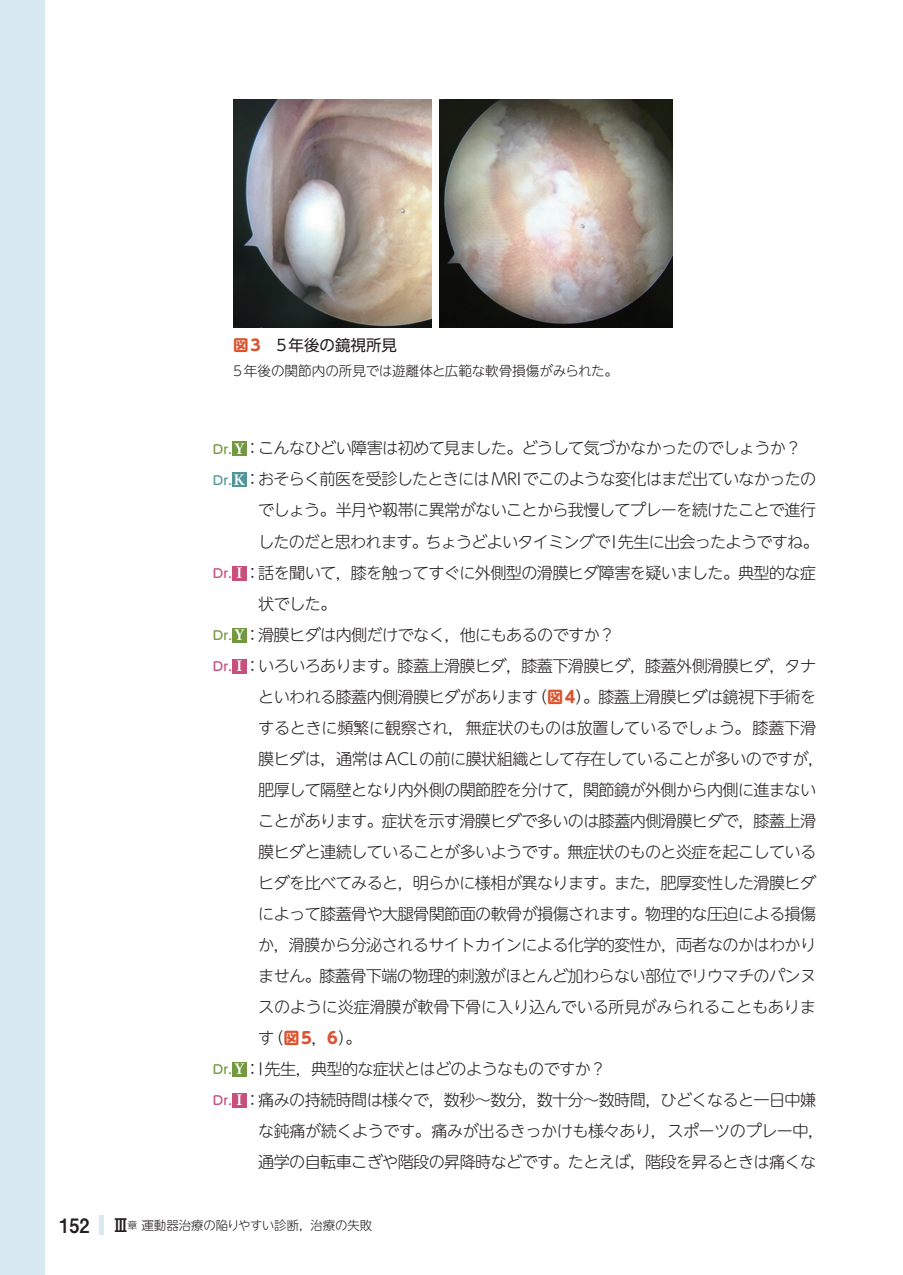
<style>
.page{position:relative;width:903px;height:1275px;background:#fff}
.page>*{position:absolute;margin:0;border:0;box-sizing:border-box;transform-origin:0 0}
.t1{font:300 16.1px "UD Shin M Go Pro";letter-spacing:-.04em;color:#231f20}
.t2{font:300 16.1px "UD Shin M Go Pro";letter-spacing:-.02em;color:#231f20}
.t3{font:300 16.1px "UD Shin M Go Pro";letter-spacing:-.01em;color:#231f20}
.t4{font:15.58px "UD Shin Go Pro";color:#231f20}
.t5{font:300 13.65px "UD Shin M Go Pro";letter-spacing:-.01em;color:#231f20}
.t6{font:300 12.42px "UD Shin M Go Pro";letter-spacing:-.005em;color:#231f20}
.s1{font-family:"UD Shin M Go Pro";font-weight:700;color:#db532f}
.s2{font-weight:500;font-size:12.42px;color:#749840}
.s3{font-family:"UD Reimin Pro";font-weight:800;font-size:13.65px;color:#fff}
.s4{font-weight:500;font-size:12.42px;color:#519798}
.s5{font-weight:500;font-size:12.42px;color:#c74f7c}
.s6{font-weight:700;color:#db532f}
.s7{font-family:"Midashi Go Pro MB31";font-weight:400;font-size:19.78px}
.s8{font-family:"UD Shin Go Pro";font-weight:500;font-size:17.32px}
.s9{font-size:9.97px}
</style>
<div class="page">
<div style="left:0;top:0;width:45px;height:1275px;background:#d8e9f1"></div>
<div style="left:99px;top:1215px;width:5px;height:20px;background:#d8e9f1"></div>
<div style="left:232px;top:441px;width:15px;height:15px;background:#749840"></div>
<div style="left:232px;top:473px;width:15px;height:14px;background:#519798"></div>
<div style="left:232px;top:566px;width:15px;height:14px;background:#c74f7c"></div>
<div style="left:232px;top:628px;width:15px;height:14px;background:#749840"></div>
<div style="left:232px;top:659px;width:15px;height:14px;background:#c74f7c"></div>
<div style="left:232px;top:1062px;width:15px;height:14px;background:#749840"></div>
<div style="left:232px;top:1093px;width:15px;height:14px;background:#c74f7c"></div>
<img style="left:233px;top:99px;width:199px;height:228px">
<img style="left:439px;top:99px;width:233px;height:228px">
<p class="t4" style="left:233px;top:332px;width:165px"><span class="s1">図3</span>　5年後の鏡視所見</p>
<p class="t5" style="left:233px;top:360px;width:386px">5年後の関節内の所見では遊離体と広範な軟骨損傷がみられた。</p>
<p class="t1" style="left:213px;top:435px;width:590px"><span class="s2">Dr.</span> <span class="s3">Y</span>：こんなひどい障害は初めて見ました。どうして気づかなかったのでしょうか？</p>
<p class="t1" style="left:213px;top:466px;width:605px"><span class="s4">Dr.</span> <span class="s3">K</span>：おそらく前医を受診したときにはMRIでこのような変化はまだ出ていなかったの</p>
<p class="t1" style="left:258px;top:497px;width:560px">でしょう。半月や靱帯に異常がないことから我慢してプレーを続けたことで進行</p>
<p class="t1" style="left:258px;top:528px;width:562px">したのだと思われます。ちょうどよいタイミングでI先生に出会ったようですね。</p>
<p class="t1" style="left:213px;top:559px;width:605px"><span class="s5">Dr.</span> <span class="s3">I</span> ：話を聞いて，膝を触ってすぐに外側型の滑膜ヒダ障害を疑いました。典型的な症</p>
<p class="t1" style="left:258px;top:590px;width:80px">状でした。</p>
<p class="t1" style="left:213px;top:621px;width:404px"><span class="s2">Dr.</span> <span class="s3">Y</span>：滑膜ヒダは内側だけでなく，他にもあるのですか？</p>
<p class="t1" style="left:213px;top:652px;width:605px"><span class="s5">Dr.</span> <span class="s3">I</span> ：いろいろあります。膝蓋上滑膜ヒダ，膝蓋下滑膜ヒダ，膝蓋外側滑膜ヒダ，タナ</p>
<p class="t1" style="left:258px;top:683px;width:559px">といわれる膝蓋内側滑膜ヒダがあります（<span class="s6">図4</span>）。膝蓋上滑膜ヒダは鏡視下手術を</p>
<p class="t2" style="left:258px;top:714px;width:559px">するときに頻繁に観察され，無症状のものは放置しているでしょう。膝蓋下滑</p>
<p class="t1" style="left:258px;top:745px;width:568px">膜ヒダは，通常はACLの前に膜状組織として存在していることが多いのですが，</p>
<p class="t1" style="left:258px;top:776px;width:559px">肥厚して隔壁となり内外側の関節腔を分けて，関節鏡が外側から内側に進まない</p>
<p class="t1" style="left:258px;top:807px;width:559px">ことがあります。症状を示す滑膜ヒダで多いのは膝蓋内側滑膜ヒダで，膝蓋上滑</p>
<p class="t1" style="left:258px;top:838px;width:559px">膜ヒダと連続していることが多いようです。無症状のものと炎症を起こしている</p>
<p class="t1" style="left:258px;top:869px;width:559px">ヒダを比べてみると，明らかに様相が異なります。また，肥厚変性した滑膜ヒダ</p>
<p class="t1" style="left:258px;top:900px;width:559px">によって膝蓋骨や大腿骨関節面の軟骨が損傷されます。物理的な圧迫による損傷</p>
<p class="t1" style="left:258px;top:931px;width:559px">か，滑膜から分泌されるサイトカインによる化学的変性か，両者なのかはわかり</p>
<p class="t1" style="left:258px;top:962px;width:559px">ません。膝蓋骨下端の物理的刺激がほとんど加わらない部位でリウマチのパンヌ</p>
<p class="t3" style="left:258px;top:993px;width:559px">スのように炎症滑膜が軟骨下骨に入り込んでいる所見がみられることもありま</p>
<p class="t1" style="left:258px;top:1024px;width:105px">す（<span class="s6">図5</span>，<span class="s6">6</span>）。</p>
<p class="t1" style="left:213px;top:1055px;width:395px"><span class="s2">Dr.</span> <span class="s3">Y</span>：I先生，典型的な症状とはどのようなものですか？</p>
<p class="t1" style="left:213px;top:1086px;width:605px"><span class="s5">Dr.</span> <span class="s3">I</span> ：痛みの持続時間は様々で，数秒～数分，数十分～数時間，ひどくなると一日中嫌</p>
<p class="t1" style="left:258px;top:1117px;width:567px">な鈍痛が続くようです。痛みが出るきっかけも様々あり，スポーツのプレー中，</p>
<p class="t1" style="left:258px;top:1148px;width:559px">通学の自転車こぎや階段の昇降時などです。たとえば，階段を昇るときは痛くな</p>
<p class="t6" style="left:60px;top:1215px;width:314px"><span class="s7">152</span> <span class="s8">Ⅲ</span><span class="s9">章</span>運動器治療の陥りやすい診断，治療の失敗</p>
</div>
